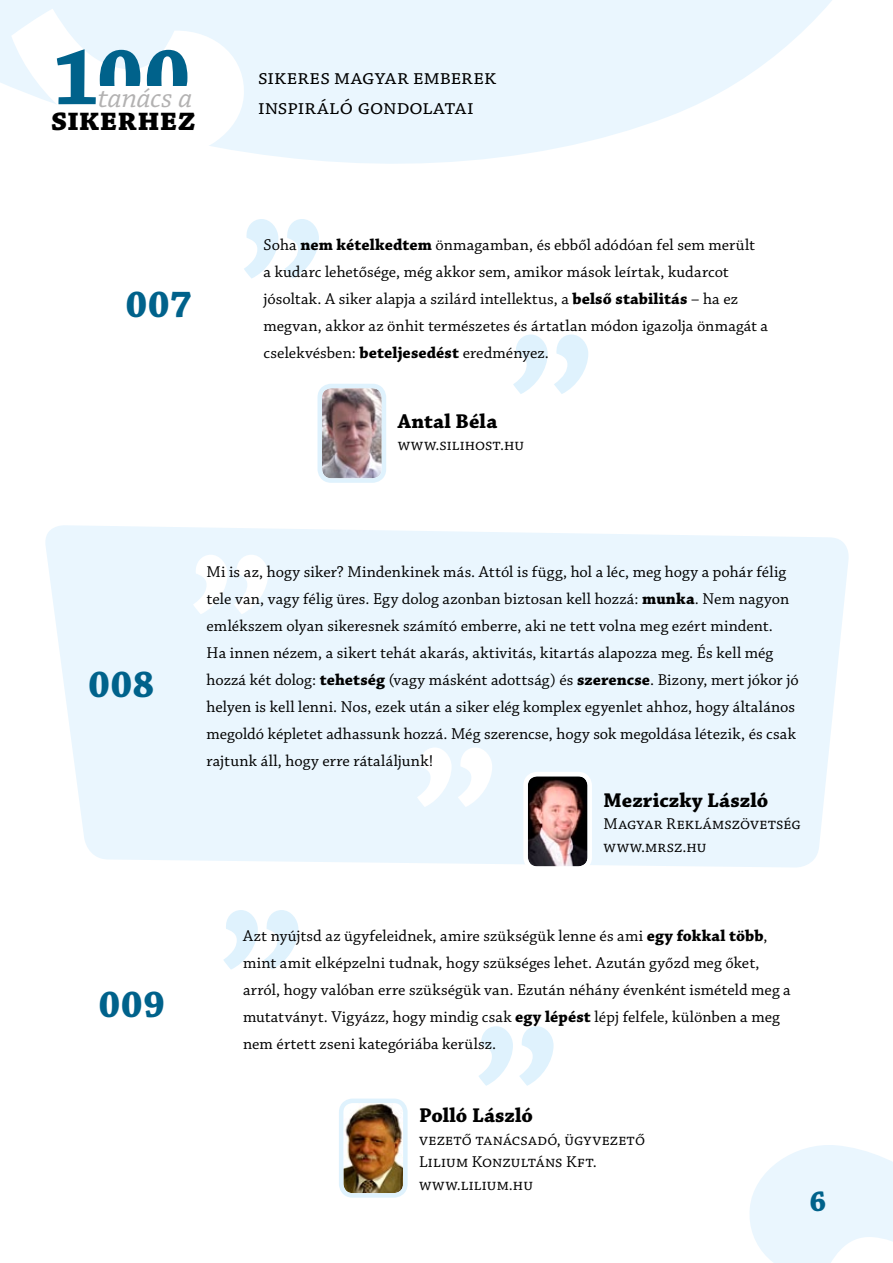
<style>
.page{position:relative;width:893px;height:1263px;background:#fff}
.page>*{position:absolute;margin:0;border:0;box-sizing:border-box;transform-origin:0 0}
.t1{font:700 83.25px "Chaparral Pro";color:#00628b}
.t2{font:700 39px "Chaparral Pro";letter-spacing:.01em;color:#00628b}
.t3{font:700 33px "Chaparral Pro";letter-spacing:.005em;color:#000}
.t4{font:italic 30.15px "Chaparral Pro";letter-spacing:-.005em;color:#b3b2b2}
.t5{font:700 30px "Chaparral Pro";color:#00628b}
.t6{font:21.75px/30px "Chaparral Pro";letter-spacing:.005em;color:#000}
.t7{font:700 21px "Chaparral Pro";letter-spacing:.005em;color:#000}
.t8{font:16.5px/27px "Chaparral Pro";letter-spacing:.01em;color:#000}
.s1{font-weight:700}
</style>
<div class="page">
<svg style="left:0;top:0;width:832px;height:164px;fill:#eaf6fe"></svg>
<svg style="left:750px;top:1145px;width:143px;height:118px"></svg>
<svg style="left:11px;top:9px;width:236px;height:151px"></svg>
<div style="left:98px;top:86px;width:102px;height:26px;background:#fff"></div>
<svg style="left:45px;top:525px;width:804px;height:343px;fill:#eaf6fe"></svg>
<svg style="left:244px;top:219px;width:75px;height:60px"></svg>
<svg style="left:513px;top:334px;width:75px;height:60px"></svg>
<img style="left:322px;top:389px;width:59px;height:89px">
<div style="left:317px;top:384px;width:69px;height:99px;border:4px solid #dff2fd;border-radius:12px"></div>
<svg style="left:223px;top:910px;width:75px;height:59px"></svg>
<svg style="left:479px;top:1026px;width:75px;height:60px"></svg>
<img style="left:344px;top:1103px;width:59px;height:89px">
<div style="left:339px;top:1098px;width:69px;height:99px;border:4px solid #dff2fd;border-radius:12px"></div>
<svg style="left:193px;top:555px;width:75px;height:59px"></svg>
<svg style="left:417px;top:747px;width:75px;height:60px"></svg>
<img style="left:528px;top:777px;width:59px;height:89px">
<div style="left:523px;top:772px;width:69px;height:99px;border:4px solid #fff;border-radius:12px"></div>
<h1 class="t1" style="left:53px;top:29px;width:139px">100</h1>
<h3 class="t4" style="left:98px;top:81px;width:96px">tanács a</h3>
<h3 class="t3" style="left:51px;top:100px;width:147px">sikerhez</h3>
<h2 class="t2" style="left:126px;top:282px;width:68px">007</h2>
<h3 class="t6" style="left:258px;top:63px;width:240px">sikeres magyar emberek inspiráló gondolatai</h3>
<p class="t8" style="left:264px;top:232px;width:506px">Soha <span class="s1">nem kételkedtem</span> önmagamban, és ebből adódóan fel sem merült<br>a kudarc lehetősége, még akkor sem, amikor mások leírtak, kudarcot jósoltak. A siker alapja a szilárd intellektus, a <span class="s1">belső stabilitás</span> – ha ez megvan, akkor az önhit természetes és ártatlan módon igazolja önmagát a cselekvésben: <span class="s1">beteljesedést</span> eredményez.</p>
<p class="t7" style="left:398px;top:408px;width:101px">Antal Béla</p>
<p class="t8" style="left:398px;top:432px;width:128px">www.silihost.hu</p>
<h2 class="t2" style="left:88px;top:661px;width:68px">008</h2>
<h2 class="t2" style="left:98px;top:982px;width:68px">009</h2>
<p class="t8" style="left:207px;top:559px;width:594px">Mi is az, hogy siker? Mindenkinek más. Attól is függ, hol a léc, meg hogy a pohár félig tele van, vagy félig üres. Egy dolog azonban biztosan kell hozzá: <span class="s1">munka</span>. Nem nagyon emlékszem olyan sikeresnek számító emberre, aki ne tett volna meg ezért mindent.<br>Ha innen nézem, a sikert tehát akarás, aktivitás, kitartás alapozza meg. És kell még hozzá két dolog: <span class="s1">tehetség</span> (vagy másként adottság) és <span class="s1">szerencse</span>. Bizony, mert jókor jó helyen is kell lenni. Nos, ezek után a siker elég komplex egyenlet ahhoz, hogy általános megoldó képletet adhassunk hozzá. Még szerencse, hogy sok megoldása létezik, és csak rajtunk áll, hogy erre rátaláljunk!</p>
<p class="t7" style="left:604px;top:788px;width:166px">Mezriczky László</p>
<p class="t8" style="left:604px;top:813px;width:199px;line-height:22.5px">Magyar Reklámszövetség www.mrsz.hu</p>
<p class="t8" style="left:243px;top:923px;width:549px">Azt nyújtsd az ügyfeleidnek, amire szükségük lenne és ami <span class="s1">egy fokkal több</span>, mint amit elképzelni tudnak, hogy szükséges lehet. Azután győzd meg őket, arról, hogy valóban erre szükségük van. Ezután néhány évenként ismételd meg a mutatványt. Vigyázz, hogy mindig csak <span class="s1">egy lépést</span> lépj felfele, különben a meg nem értett zseni kategóriába kerülsz.</p>
<p class="t7" style="left:419px;top:1103px;width:115px">Polló László</p>
<p class="t8" style="left:419px;top:1129px;width:227px;line-height:22.5px">vezető tanácsadó, ügyvezető<br>Lilium Konzultáns Kft. www.lilium.hu</p>
<h3 class="t5" style="left:809px;top:1184px;width:18px">6</h3>
</div>
